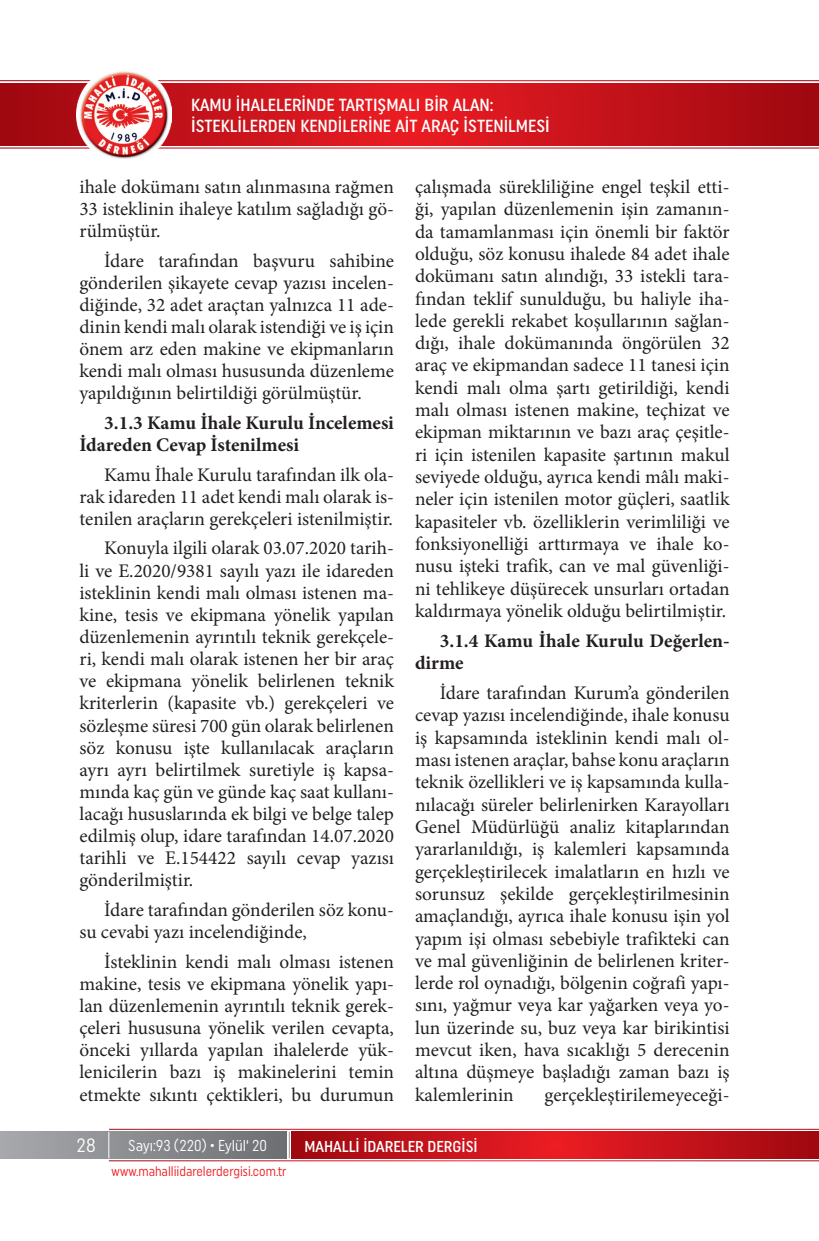
<style>
.page{position:relative;width:819px;height:1241px;background:#fff}
.page>*{position:absolute;margin:0;border:0;box-sizing:border-box;transform-origin:0 0}
.t1{font:19.25px/22.2px "Minion Pro";color:#231f20;text-align:justify}
.t2{font:700 19.25px/22.1px "Minion Pro";color:#231f20}
.t3{font:19.25px "Uniform Condensed";color:#fff}
.t4{font:500 17.5px/21px "Uniform Condensed";color:#fff}
.t5{font:500 15.75px "Uniform Condensed";color:#fff}
.t6{font:15.75px "Uniform Condensed";color:#fff;scale:.95 1}
.t7{font:13.83px "Uniform Condensed";color:#ee1d23;scale:.92 1}
</style>
<div class="page">
<svg style="left:0;top:83px;width:819px;height:62px;background:#c6121a"></svg>
<img style="left:76px;top:71px;width:96px;height:88px">
<div style="left:0;top:1131px;width:287px;height:27px;background:linear-gradient(to right,#a7a9ac,#6d6f71)"></div>
<svg style="left:292px;top:1131px;width:527px;height:27px;background:#c41219"></svg>
<svg style="left:289px;top:1131px;width:1px;height:27px"></svg>
<svg style="left:108px;top:1131px;width:1px;height:27px"></svg>
<p class="t4" style="left:191px;top:94px;width:360px">KAMU İHALELERİNDE TARTIŞMALI BİR ALAN:<br>İSTEKLİLERDEN KENDİLERİNE AİT ARAÇ İSTENİLMESİ</p>
<p class="t1" style="left:79px;top:175px;width:316px">ihale dokümanı satın alınmasına rağmen 33 isteklinin ihaleye katılım sağladığı gö&shy;rülmüştür.</p>
<p class="t1" style="left:79px;top:249px;width:316px;text-indent:25px">İdare tarafından başvuru sahibine gönderilen şikayete cevap yazısı incelen&shy;diğinde, 32 adet araçtan yalnızca 11 ade&shy;dinin kendi malı olarak istendiği ve iş için önem arz eden makine ve ekipmanların kendi malı olması hususunda düzenleme yapıldığının belirtildiği görülmüştür.</p>
<p class="t2" style="left:79px;top:411px;width:316px;text-indent:25px">3.1.3 Kamu İhale Kurulu İncelemesi<br>İdareden Cevap İstenilmesi</p>
<p class="t1" style="left:79px;top:463px;width:316px;text-indent:25px">Kamu İhale Kurulu tarafından ilk ola&shy;rak idareden 11 adet kendi malı olarak is&shy;tenilen araçların gerekçeleri istenilmiştir.</p>
<p class="t1" style="left:79px;top:537px;width:316px;text-indent:25px">Konuyla ilgili olarak 03.07.2020 tarih&shy;li ve E.2020/9381 sayılı yazı ile idareden isteklinin kendi malı olması istenen ma&shy;kine, tesis ve ekipmana yönelik yapılan düzenlemenin ayrıntılı teknik gerekçele&shy;ri, kendi malı olarak istenen her bir araç ve ekipmana yönelik belirlenen teknik kriterlerin (kapasite vb.) gerekçeleri ve sözleşme süresi 700 gün olarak belirlenen söz konusu işte kullanılacak araçların ayrı ayrı belirtilmek suretiyle iş kapsa&shy;mında kaç gün ve günde kaç saat kullanı&shy;lacağı hususlarında ek bilgi ve belge talep edilmiş olup, idare tarafından 14.07.2020 tarihli ve E.154422 sayılı cevap yazısı gönderilmiştir.</p>
<p class="t1" style="left:79px;top:898px;width:316px;text-indent:25px">İdare tarafından gönderilen söz konu&shy;su cevabi yazı incelendiğinde,</p>
<p class="t1" style="left:79px;top:950px;width:316px;text-indent:25px">İsteklinin kendi malı olması istenen makine, tesis ve ekipmana yönelik yapı&shy;lan düzenlemenin ayrıntılı teknik gerek&shy;çeleri hususuna yönelik verilen cevapta, önceki yıllarda yapılan ihalelerde yük&shy;lenicilerin bazı iş makinelerini temin etmekte sıkıntı çektikleri, bu durumun</p>
<p class="t1" style="left:415px;top:176px;width:316px">çalışmada sürekliliğine engel teşkil etti&shy;ği, yapılan düzenlemenin işin zamanın&shy;da tamamlanması için önemli bir faktör olduğu, söz konusu ihalede 84 adet ihale dokümanı satın alındığı, 33 istekli tara&shy;fından teklif sunulduğu, bu haliyle iha&shy;lede gerekli rekabet koşullarının sağlan&shy;dığı, ihale dokümanında öngörülen 32 araç ve ekipmandan sadece 11 tanesi için kendi malı olma şartı getirildiği, kendi malı olması istenen makine, teçhizat ve ekipman miktarının ve bazı araç çeşitle&shy;ri için istenilen kapasite şartının makul seviyede olduğu, ayrıca kendi mâlı maki&shy;neler için istenilen motor güçleri, saatlik kapasiteler vb. özelliklerin verimliliği ve fonksiyonelliği arttırmaya ve ihale ko&shy;nusu işteki trafik, can ve mal güvenliği&shy;ni tehlikeye düşürecek unsurları ortadan kaldırmaya yönelik olduğu belirtilmiştir.</p>
<p class="t2" style="left:415px;top:629px;width:316px;text-indent:25px">3.1.4 Kamu İhale Kurulu Değerlen&shy;dirme</p>
<p class="t1" style="left:415px;top:681px;width:316px;text-indent:25px">İdare tarafından Kurum’a gönderilen cevap yazısı incelendiğinde, ihale konusu iş kapsamında isteklinin kendi malı ol&shy;ması istenen araçlar, bahse konu araçların teknik özellikleri ve iş kapsamında kulla&shy;nılacağı süreler belirlenirken Karayolları Genel Müdürlüğü analiz kitaplarından yararlanıldığı, iş kalemleri kapsamında gerçekleştirilecek imalatların en hızlı ve sorunsuz şekilde gerçekleştirilmesinin amaçlandığı, ayrıca ihale konusu işin yol yapım işi olması sebebiyle trafikteki can ve mal güvenliğinin de belirlenen kriter&shy;lerde rol oynadığı, bölgenin coğrafi yapı&shy;sını, yağmur veya kar yağarken veya yo&shy;lun üzerinde su, buz veya kar birikintisi mevcut iken, hava sıcaklığı 5 derecenin altına düşmeye başladığı zaman bazı iş kalemlerinin</p>
<p class="t1" style="left:544px;top:1083px;width:186px">gerçekleştirilemeyeceği-</p>
<p class="t3" style="left:77px;top:1133px;width:21px">28</p>
<p class="t6" style="left:128px;top:1136px;width:148px">Sayı:93 (220) • Eylül‘ 20</p>
<p class="t5" style="left:304px;top:1136px;width:175px">MAHALLİ İDARELER DERGİSİ</p>
<p class="t7" style="left:111px;top:1162px;width:192px">www.mahalliidarelerdergisi.com.tr</p>
</div>
